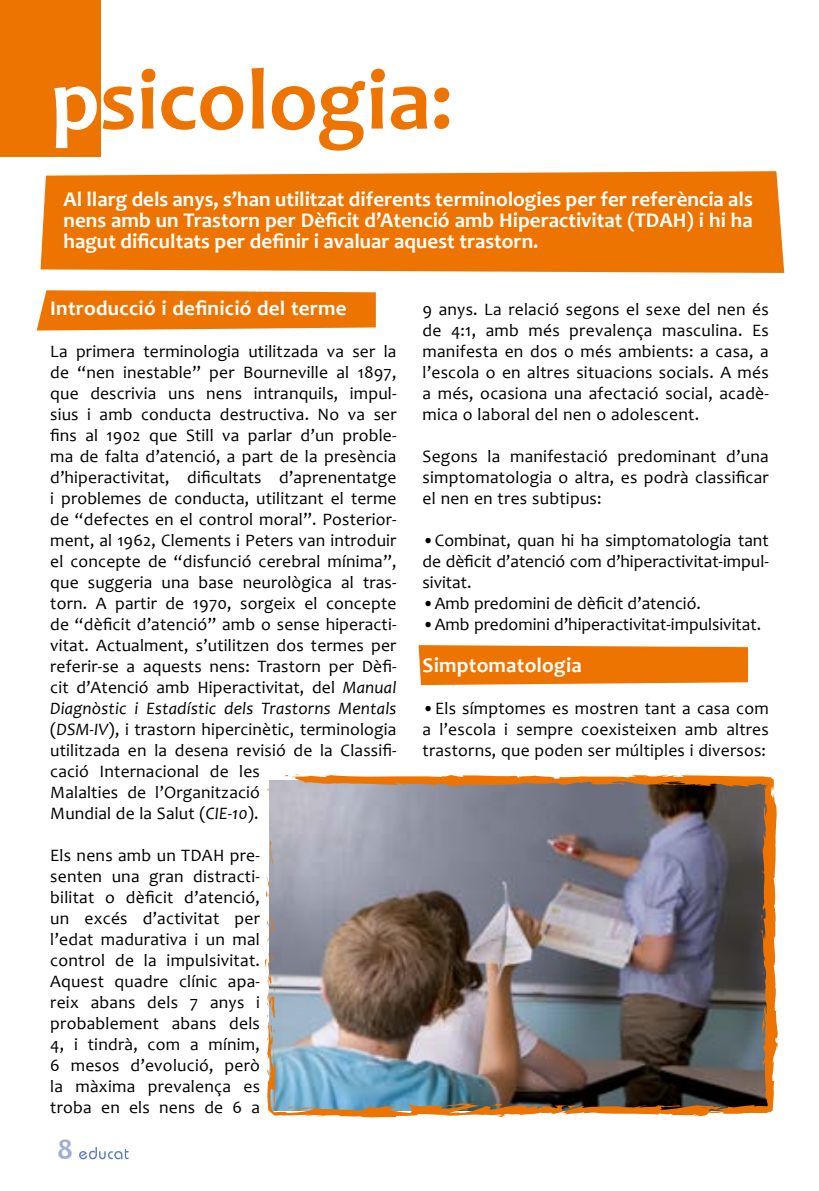
<style>
.page{position:relative;width:819px;height:1191px;background:#fff}
.page>*{position:absolute;margin:0;border:0;box-sizing:border-box;transform-origin:0 0}
.t1{font:700 87.5px "Candara";color:#ee7402}
.t2{font:700 29.75px "Candara";color:#a1add9}
.t3{font:700 21px/21px "Candara";color:#fff;text-align:justify}
.t4{font:17.5px/21px "Candara";letter-spacing:.01em;color:#000;text-align:justify}
.s1{color:#fff}
.s2{font-style:italic}
</style>
<div class="page">
<svg style="left:79px;top:1147px;width:49px;height:12px"></svg>
<svg style="left:418px;top:645px;width:330px;height:40px;background:#ef7d13"></svg>
<svg style="left:37px;top:290px;width:339px;height:40px;background:#ef7e14"></svg>
<div style="left:0;top:0;width:101px;height:156px;background:#ee7402"></div>
<div style="left:41px;top:171px;width:743px;height:102px;background:#ee7402"></div>
<img style="left:266px;top:774px;width:512px;height:344px">
<svg style="left:712px;top:1105px;width:13px;height:5px"></svg>
<svg style="left:265px;top:914px;width:10px;height:167px"></svg>
<svg style="left:283px;top:1106px;width:42px;height:10px"></svg>
<svg style="left:391px;top:1105px;width:11px;height:6px"></svg>
<svg style="left:489px;top:1103px;width:14px;height:3px"></svg>
<svg style="left:763px;top:972px;width:2px;height:7px"></svg>
<svg style="left:761px;top:914px;width:2px;height:8px"></svg>
<h1 class="t1" style="left:51px;top:45px;width:403px"><span class="s1">p</span>sicologia:</h1>
<p class="t3" style="left:63px;top:189px;width:690px">Al llarg dels anys, s’han utilitzat diferents terminologies per fer referència als nens amb un Trastorn per Dèficit d’Atenció amb Hiperactivitat (TDAH) i hi ha hagut dificultats per definir i avaluar aquest trastorn.</p>
<p class="t3" style="left:50px;top:297px;width:298px">Introducció i definició del terme</p>
<p class="t4" style="left:50px;top:341px;width:348px;text-align:left">La primera terminologia utilitzada va ser la de “nen inestable” per Bourneville al 1897, que descrivia uns nens intranquils, impul&shy;sius i amb conducta destructiva. No va ser fins al 1902 que Still va parlar d’un proble&shy;ma de falta d’atenció, a part de la presència d’hiperactivitat, dificultats d’aprenentatge i problemes de conducta, utilitzant el terme de “defectes en el control moral”. Posterior&shy;ment, al 1962, Clements i Peters van introduir el concepte de “disfunció cerebral mínima”, que suggeria una base neurològica al tras&shy;torn. A partir de 1970, sorgeix el concepte de “dèficit d’atenció” amb o sense hiperacti&shy;vitat. Actualment, s’utilitzen dos termes per referir-se a aquests nens: Trastorn per Dèfi&shy;cit d’Atenció amb Hiperactivitat, del <span class="s2">Manual Diagnòstic i Estadístic dels Trastorns Mentals </span>(<span class="s2">DSM-IV</span>), i trastorn hipercinètic, terminologia utilitzada en la desena revisió de la Classifi&shy;cació Internacional de les<br>Malalties de l’Organització<br>Mundial de la Salut (<span class="s2">CIE-10</span>).</p>
<p class="t4" style="left:50px;top:845px;width:211px">Els nens amb un TDAH pre&shy;senten una gran distracti&shy;bilitat o dèficit d’atenció, un excés d’activitat per l’edat madurativa i un mal control de la impulsivitat.<br>Aquest quadre clínic apa&shy;reix abans dels 7 anys i probablement abans dels 4, i tindrà, com a mínim, 6 mesos d’evolució, però la màxima prevalença es troba en els nens de 6 a</p>
<h2 class="t2" style="left:57px;top:1130px;width:17px">8</h2>
<p class="t4" style="left:422px;top:299px;width:348px">9 anys. La relació segons el sexe del nen és de 4:1, amb més prevalença masculina. Es manifesta en dos o més ambients: a casa, a l’escola o en altres situacions socials. A més a més, ocasiona una afectació social, acadè&shy;mica o laboral del nen o adolescent.</p>
<p class="t4" style="left:422px;top:446px;width:348px">Segons la manifestació predominant d’una simptomatologia o altra, es podrà classificar el nen en tres subtipus:</p>
<p class="t4" style="left:422px;top:530px;width:348px">•Combinat, quan hi ha simptomatologia tant de dèficit d’atenció com d’hiperactivitat-impul&shy;sivitat.</p>
<p class="t4" style="left:422px;top:593px;width:280px">•Amb predomini de dèficit d’atenció.</p>
<p class="t4" style="left:422px;top:614px;width:340px">•Amb predomini d’hiperactivitat-impulsivitat.</p>
<p class="t3" style="left:422px;top:654px;width:161px">Simptomatologia</p>
<p class="t4" style="left:422px;top:698px;width:348px">•Els símptomes es mostren tant a casa com a l’escola i sempre coexisteixen amb altres trastorns, que poden ser múltiples i diversos:</p>
</div>
